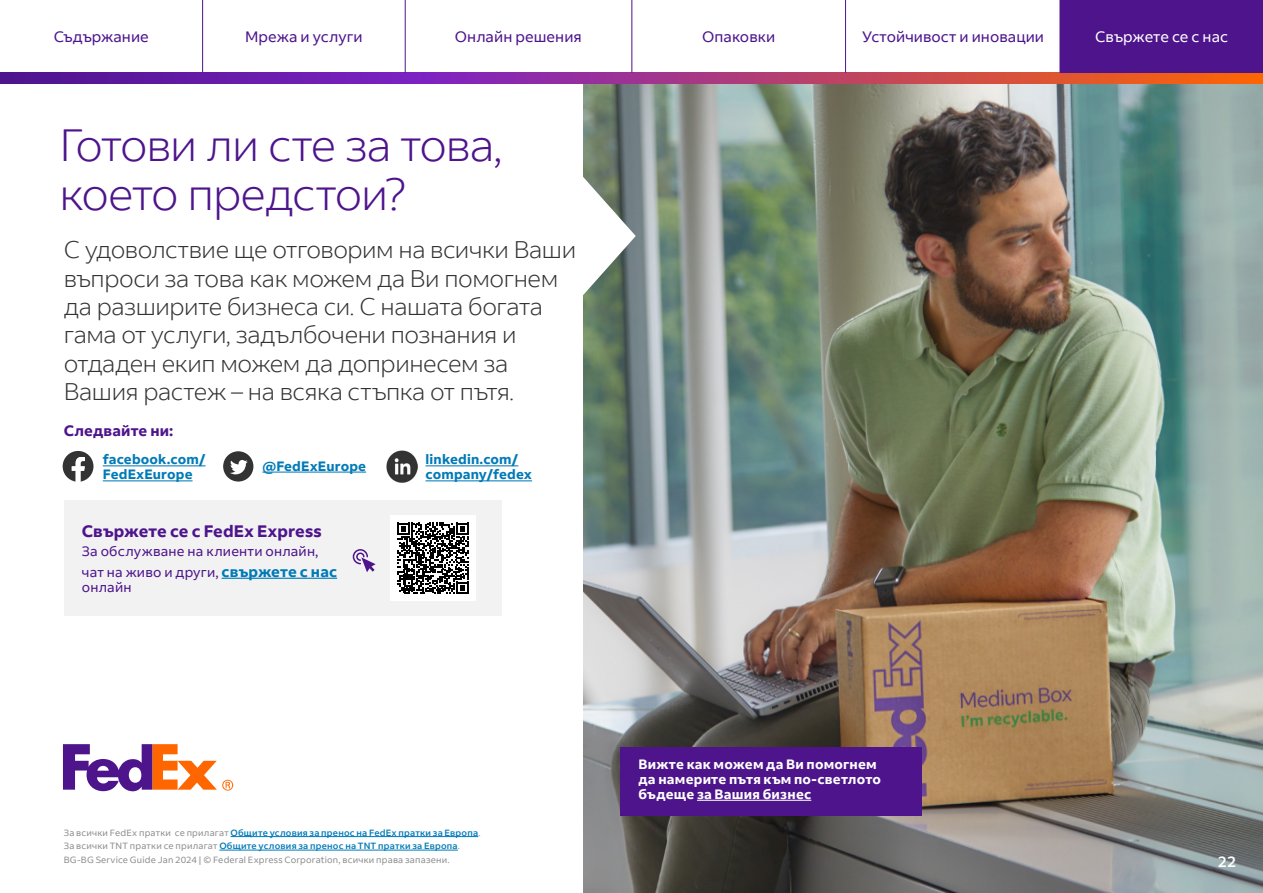
<style>
.page{position:relative;width:1263px;height:893px;background:#fff}
.page>*{position:absolute;margin:0;border:0;box-sizing:border-box;transform-origin:0 0}
.t1{font:300 45px/49.5px "Fed Ex Sans";letter-spacing:-.025em;color:#4d148c}
.t2{font:300 24px/28.5px "Fed Ex Sans";letter-spacing:-.02em;color:#333}
.t3{font:700 16.5px "Fed Ex Sans";letter-spacing:.005em;color:#4d148c}
.t4{font:15px "Fed Ex Sans";letter-spacing:.005em;color:#4d148c}
.t5{font:15px "Fed Ex Sans";color:#fff}
.t6{font:700 15px "Fed Ex Sans";letter-spacing:.015em;color:#4d148c}
.t7{font:500 15px "Fed Ex Sans";color:#fff}
.t8{font:700 13.5px/15px "Fed Ex Sans";letter-spacing:.015em;color:#fff}
.t9{font:700 13.5px/15px "Fed Ex Sans";letter-spacing:.01em;color:#007ab7}
.t10{font:13.5px/20.2px "Fed Ex Sans";letter-spacing:.015em;color:#4d148c}
.t11{font:9px/13.5px "Fed Ex Sans";letter-spacing:.02em;color:#8e8e8e}
.s1{font-weight:700;font-size:15px;color:#007ab7}
.s2{font-weight:500;color:#007ab7}
</style>
<div class="page">
<img style="left:583px;top:83px;width:680px;height:810px">
<hr style="left:231px;top:836px;width:247px;height:1px;background:#007ab7">
<hr style="left:219px;top:850px;width:239px;height:1px;background:#007ab7">
<hr style="left:103px;top:465px;width:103px;height:1px;background:#007ab7">
<hr style="left:103px;top:480px;width:90px;height:1px;background:#007ab7">
<hr style="left:425px;top:465px;width:93px;height:1px;background:#007ab7">
<hr style="left:425px;top:480px;width:107px;height:1px;background:#007ab7">
<hr style="left:262px;top:472px;width:104px;height:1px;background:#007ab7">
<div style="left:64px;top:501px;width:437px;height:115px;background:#f2f2f2"></div>
<hr style="left:222px;top:578px;width:115px;height:1px;background:#007ab7">
<svg style="left:63px;top:451px;width:30px;height:31px"></svg>
<img style="left:386px;top:451px;width:31px;height:31px">
<div style="left:620px;top:747px;width:301px;height:69px;background:#4d148c"></div>
<hr style="left:697px;top:800px;width:114px;height:1px;background:#fff">
<svg style="left:352px;top:549px;width:24px;height:23px"></svg>
<div style="left:390px;top:516px;width:86px;height:85px;background:#fff"></div>
<svg style="left:397px;top:523px;width:72px;height:71px"></svg>
<svg style="left:583px;top:174px;width:53px;height:124px"></svg>
<div style="left:223px;top:451px;width:30px;height:31px;background:#333;border-radius:50%"></div>
<svg style="left:230px;top:460px;width:18px;height:14px"></svg>
<svg style="left:63px;top:744px;width:170px;height:47px"></svg>
<svg style="left:0;top:73px;width:1263px;height:10px;background:#9f3679"></svg>
<hr style="left:202px;top:0;width:1px;height:73px;background:#4d148c">
<hr style="left:405px;top:0;width:1px;height:73px;background:#4d148c">
<hr style="left:631px;top:0;width:1px;height:73px;background:#4d148c">
<hr style="left:845px;top:0;width:1px;height:73px;background:#4d148c">
<hr style="left:1059px;top:0;width:1px;height:73px;background:#4d148c">
<div style="left:1060px;top:0;width:203px;height:73px;background:#4d148c"></div>
<h3 class="t4" style="left:54px;top:28px;width:97px">Съдържание</h3>
<h3 class="t4" style="left:245px;top:28px;width:119px">Мрежа и услуги</h3>
<h3 class="t4" style="left:455px;top:28px;width:128px">Онлайн решения</h3>
<h3 class="t4" style="left:702px;top:28px;width:75px">Опаковки</h3>
<h3 class="t4" style="left:862px;top:28px;width:183px">Устойчивост и иновации</h3>
<h3 class="t5" style="left:1095px;top:28px;width:134px">Свържете се с нас</h3>
<h1 class="t1" style="left:60px;top:121px;width:445px">Готови ли сте за това, което предстои?</h1>
<h2 class="t2" style="left:64px;top:235px;width:514px">С удоволствие ще отговорим на всички Ваши въпроси за това как можем да Ви помогнем да разширите бизнеса си. С нашата богата гама от услуги, задълбочени познания и отдаден екип можем да допринесем за Вашия растеж – на всяка стъпка от пътя.</h2>
<h3 class="t6" style="left:64px;top:422px;width:111px">Следвайте ни:</h3>
<h3 class="t9" style="left:103px;top:452px;width:104px">facebook.com/<br>FedExEurope</h3>
<h3 class="t9" style="left:425px;top:452px;width:108px">linkedin.com/ company/fedex</h3>
<h3 class="t9" style="left:262px;top:458px;width:105px">@FedExEurope</h3>
<h3 class="t3" style="left:82px;top:522px;width:241px">Свържете се с FedEx Express</h3>
<h3 class="t10" style="left:82px;top:542px;width:257px">За обслужване на клиенти онлайн, чат на живо и други, <span class="s1">свържете с нас</span></h3>
<h3 class="t10" style="left:82px;top:577px;width:51px">онлайн</h3>
<p class="t11" style="left:64px;top:826px;width:418px">За всички FedEx пратки се прилагат <span class="s2">Общите условия за пренос на FedEx пратки за Европа</span>.<br>За всички TNT пратки се прилагат <span class="s2">Общите условия за пренос на TNT пратки за Европа</span>.<br>BG-BG Service Guide Jan 2024 | © Federal Express Corporation, всички права запазени.</p>
<h3 class="t8" style="left:638px;top:757px;width:244px">Вижте как можем да Ви помогнем да намерите пътя към по-светлото бъдеще за Вашия бизнес</h3>
<h3 class="t7" style="left:1218px;top:853px;width:20px">22</h3>
</div>
